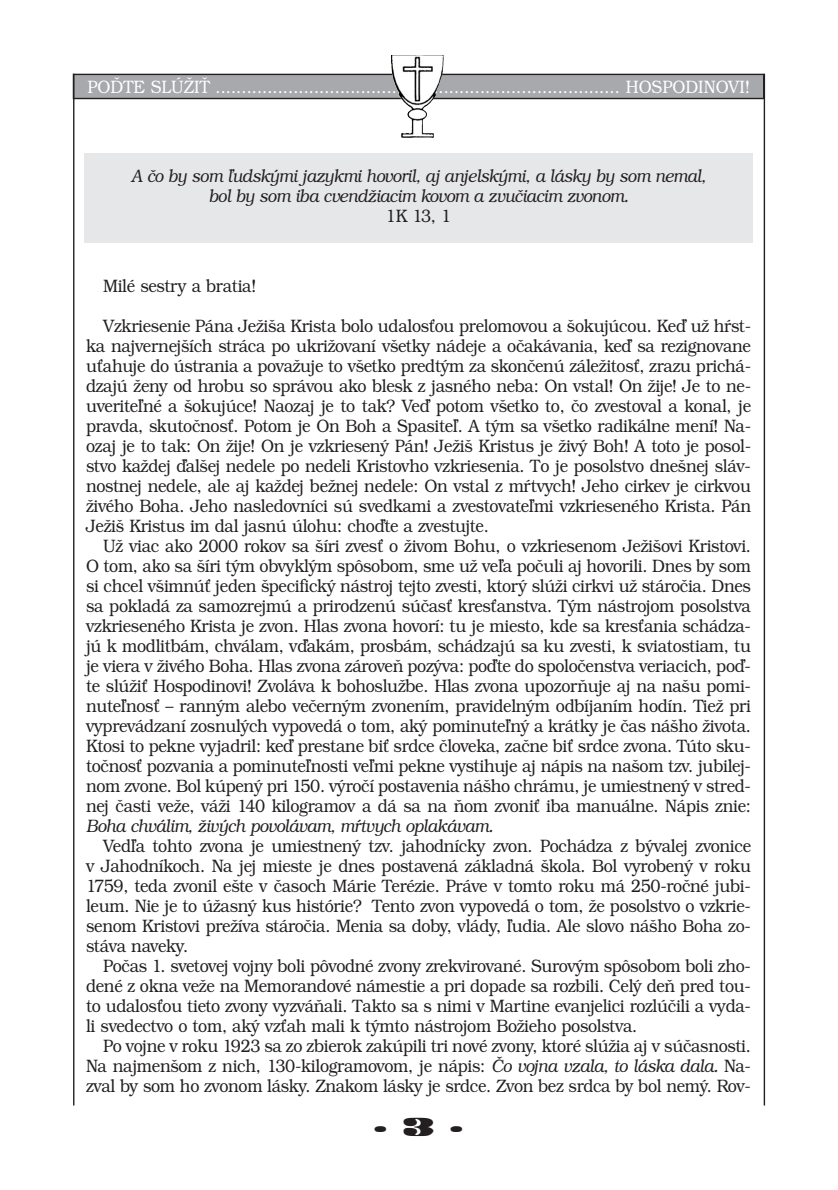
<style>
.page{position:relative;width:838px;height:1190px;background:#fff}
.page>*{position:absolute;margin:0;border:0;box-sizing:border-box;transform-origin:0 0}
.t1{font:24px "Madrone";color:#231f20}
.t2{font:300 18px/20px "Bookman Itc LCE";letter-spacing:-.02em;color:#231f20;text-align:justify;scale:.9 1}
.t3{font:italic 300 18px/20px "Bookman Itc LCE";letter-spacing:-.02em;color:#231f20;text-align:center;scale:.9 1}
.t4{font:300 18px "Bookman Itc LCE";color:#fff;scale:.9 1}
.s1{font-style:italic}
</style>
<div class="page">
<div style="left:73px;top:74px;width:691px;height:25px;background:#a8a9ad"></div>
<div style="left:73px;top:74px;width:691px;height:25px;border:1px solid #231f20"></div>
<hr style="left:73px;top:74px;width:1px;height:1032px;background:#231f20">
<hr style="left:764px;top:74px;width:1px;height:1032px;background:#231f20">
<img style="left:399px;top:55px;width:45px;height:83px">
<div style="left:84px;top:153px;width:669px;height:90px;background:#e6e7e9"></div>
<p class="t4" style="left:87px;top:80px;width:738px">POĎTE SLÚŽIŤ .............................................................................. HOSPODINOVI!</p>
<p class="t3" style="left:131px;top:167px;width:640px">A čo by som ľudskými jazykmi hovoril, aj anjelskými, a lásky by som nemal, bol by som iba cvendžiacim kovom a zvučiacim zvonom.</p>
<p class="t2" style="left:386px;top:207px;width:74px">1K 13, 1</p>
<p class="t2" style="left:103px;top:277px;width:172px">Milé sestry a bratia!</p>
<p class="t2" style="left:86px;top:317px;width:741px;text-indent:17px">Vzkriesenie Pána Ježiša Krista bolo udalosťou prelomovou a šokujúcou. Keď už hŕst&shy;ka najvernejších stráca po ukrižovaní všetky nádeje a očakávania, keď sa rezignovane uťahuje do ústrania a považuje to všetko predtým za skončenú záležitosť, zrazu prichá&shy;dzajú ženy od hrobu so správou ako blesk z jasného neba: On vstal! On žije! Je to ne&shy;uveriteľné a šokujúce! Naozaj je to tak? Veď potom všetko to, čo zvestoval a konal, je pravda, skutočnosť. Potom je On Boh a Spasiteľ. A tým sa všetko radikálne mení! Na&shy;ozaj je to tak: On žije! On je vzkriesený Pán! Ježiš Kristus je živý Boh! A toto je posol&shy;stvo každej ďalšej nedele po nedeli Kristovho vzkriesenia. To je posolstvo dnešnej sláv&shy;nostnej nedele, ale aj každej bežnej nedele: On vstal z mŕtvych! Jeho cirkev je cirkvou živého Boha. Jeho nasledovníci sú svedkami a zvestovateľmi vzkrieseného Krista. Pán Ježiš Kristus im dal jasnú úlohu: choďte a zvestujte.</p>
<p class="t2" style="left:86px;top:537px;width:740px;text-indent:17px">Už viac ako 2000 rokov sa šíri zvesť o živom Bohu, o vzkriesenom Ježišovi Kristovi.<br>O tom, ako sa šíri tým obvyklým spôsobom, sme už veľa počuli aj hovorili. Dnes by som si chcel všimnúť jeden špecifický nástroj tejto zvesti, ktorý slúži cirkvi už stáročia. Dnes sa pokladá za samozrejmú a prirodzenú súčasť kresťanstva. Tým nástrojom posolstva vzkrieseného Krista je zvon. Hlas zvona hovorí: tu je miesto, kde sa kresťania schádza&shy;jú k modlitbám, chválam, vďakám, prosbám, schádzajú sa ku zvesti, k sviatostiam, tu je viera v živého Boha. Hlas zvona zároveň pozýva: poďte do spoločenstva veriacich, poď&shy;te slúžiť Hospodinovi! Zvoláva k bohoslužbe. Hlas zvona upozorňuje aj na našu pomi&shy;nuteľnosť – ranným alebo večerným zvonením, pravidelným odbíjaním hodín. Tiež pri vyprevádzaní zosnulých vypovedá o tom, aký pominuteľný a krátky je čas nášho života.<br>Ktosi to pekne vyjadril: keď prestane biť srdce človeka, začne biť srdce zvona. Túto sku&shy;točnosť pozvania a pominuteľnosti veľmi pekne vystihuje aj nápis na našom tzv. jubilej&shy;nom zvone. Bol kúpený pri 150. výročí postavenia nášho chrámu, je umiestnený v stred&shy;nej časti veže, váži 140 kilogramov a dá sa na ňom zvoniť iba manuálne. Nápis znie:</p>
<p class="t3" style="left:86px;top:817px;width:454px">Boha chválim, živých povolávam, mŕtvych oplakávam.</p>
<p class="t2" style="left:86px;top:837px;width:740px;text-indent:17px">Vedľa tohto zvona je umiestnený tzv. jahodnícky zvon. Pochádza z bývalej zvonice v Jahodníkoch. Na jej mieste je dnes postavená základná škola. Bol vyrobený v roku 1759, teda zvonil ešte v časoch Márie Terézie. Práve v tomto roku má 250-ročné jubi&shy;leum. Nie je to úžasný kus histórie? Tento zvon vypovedá o tom, že posolstvo o vzkrie&shy;senom Kristovi prežíva stáročia. Menia sa doby, vlády, ľudia. Ale slovo nášho Boha zo&shy;stáva naveky.</p>
<p class="t2" style="left:86px;top:957px;width:740px;text-indent:17px">Počas 1. svetovej vojny boli pôvodné zvony zrekvirované. Surovým spôsobom boli zho&shy;dené z okna veže na Memorandové námestie a pri dopade sa rozbili. Celý deň pred tou&shy;to udalosťou tieto zvony vyzváňali. Takto sa s nimi v Martine evanjelici rozlúčili a vyda&shy;li svedectvo o tom, aký vzťah mali k týmto nástrojom Božieho posolstva.</p>
<p class="t2" style="left:86px;top:1037px;width:740px;text-indent:17px">Po vojne v roku 1923 sa zo zbierok zakúpili tri nové zvony, ktoré slúžia aj v súčasnosti.<br>Na najmenšom z nich, 130-kilogramovom, je nápis: <span class="s1">Čo vojna vzala, to láska dala.</span> Na&shy;zval by som ho zvonom lásky. Znakom lásky je srdce. Zvon bez srdca by bol nemý. Rov-</p>
<h1 class="t1" style="left:374px;top:1114px;width:91px">.3.</h1>
</div>
